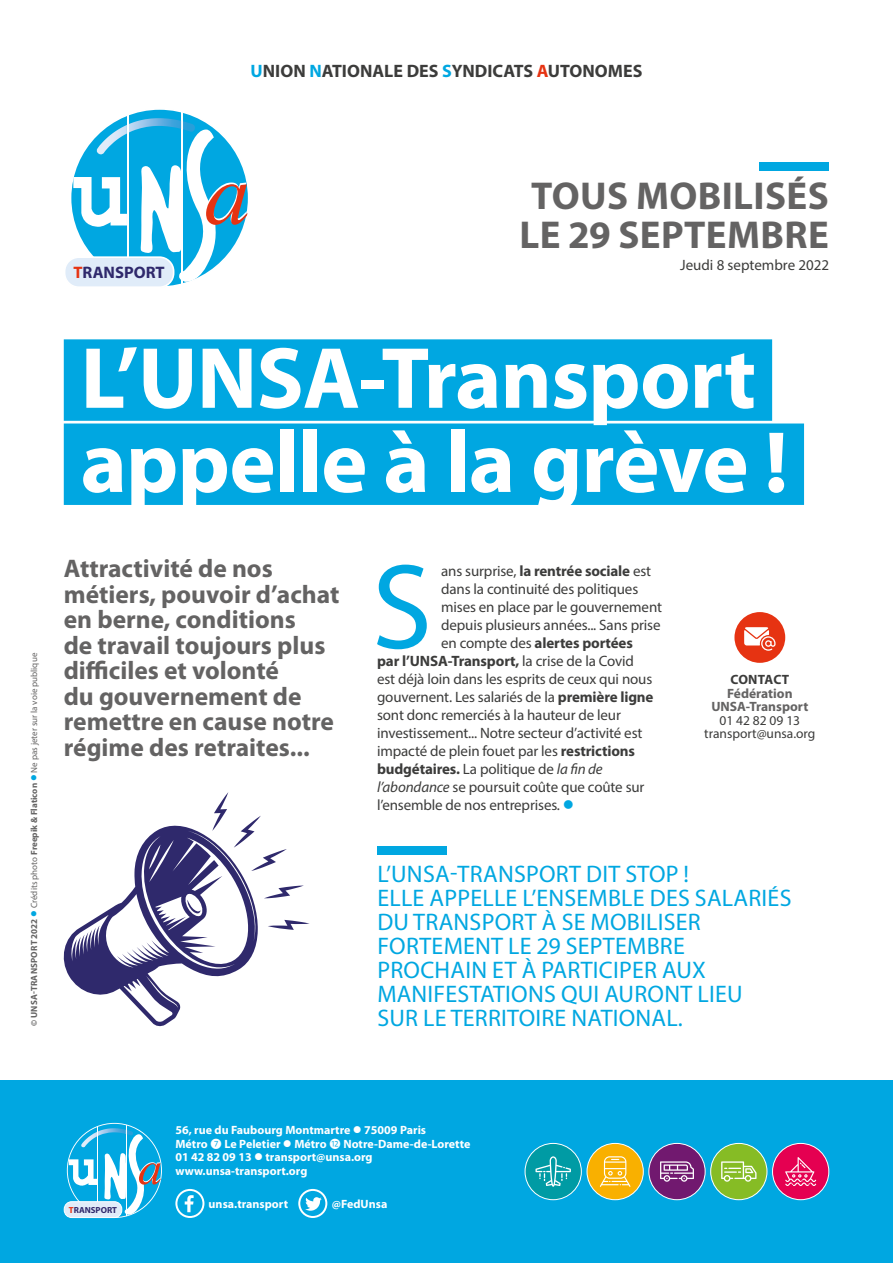
<style>
.page{position:relative;width:893px;height:1263px;background:#fff}
.page>*{position:absolute;margin:0;border:0;box-sizing:border-box;transform-origin:0 0}
.t1{font:121.8px "Myriad Pro";color:#00a7e1}
.t2{font:700 87.6px/84.2px "Myriad Pro";letter-spacing:-.01em;color:#fff}
.t3{font:700 39px/39px "Myriad Pro";letter-spacing:.01em;color:#646363;text-align:center}
.t4{font:700 25.5px/25.5px "Myriad Pro";color:#646363}
.t5{font:24px/24px "Myriad Pro";letter-spacing:.01em;color:#00a7e1}
.t6{font:700 18px "Myriad Pro";color:#3c3c3b}
.t7{font:700 16.65px "Myriad Pro";color:#2f296c}
.t8{font:15px "Myriad Pro";letter-spacing:-.01em;color:#3c3c3b}
.t9{font:700 15px "Myriad Pro";letter-spacing:-.01em;color:#3c3c3b}
.t10{font:13.5px/13.5px "Myriad Pro";color:#3c3c3b;text-align:center}
.t11{font:700 13.5px/13.5px "Myriad Pro";color:#646363;text-align:center}
.t12{font:700 13.5px "Myriad Pro";letter-spacing:.01em;color:#3c3c3b}
.t13{font:700 12px/13.5px "Myriad Pro";color:#fff}
.t14{font:9px "Myriad Pro";color:#646363}
.t15{font:700 8.85px "Myriad Pro";color:#2f296c}
.s1{color:#00a7e1}
.s2{color:#e63312}
.s3{font-weight:700}
.s4{font-weight:400}
.s5{font-style:italic}
.s6{font-family:"Calibri";font-weight:400;font-size:9px}
</style>
<div class="page">
<div style="left:0;top:1080px;width:893px;height:183px;background:#00a7e1"></div>
<svg style="left:175px;top:1189px;width:29px;height:29px"></svg>
<svg style="left:298px;top:1189px;width:29px;height:29px"></svg>
<div style="left:525px;top:1143px;width:56px;height:57px;background:#009ba4;border-radius:50%"></div>
<svg style="left:535px;top:1156px;width:36px;height:31px"></svg>
<div style="left:525px;top:1143px;width:57px;height:57px;border:1px solid #fff;border-radius:50%"></div>
<div style="left:587px;top:1143px;width:56px;height:57px;background:#f9b000;border-radius:50%"></div>
<svg style="left:600px;top:1156px;width:30px;height:31px"></svg>
<div style="left:587px;top:1143px;width:57px;height:57px;border:1px solid #fff;border-radius:50%"></div>
<div style="left:649px;top:1143px;width:56px;height:57px;background:#71196f;border-radius:50%"></div>
<svg style="left:660px;top:1161px;width:34px;height:21px"></svg>
<div style="left:648px;top:1143px;width:57px;height:57px;border:1px solid #fff;border-radius:50%"></div>
<div style="left:711px;top:1143px;width:56px;height:57px;background:#86bc25;border-radius:50%"></div>
<svg style="left:721px;top:1161px;width:35px;height:21px"></svg>
<div style="left:710px;top:1143px;width:57px;height:57px;border:1px solid #fff;border-radius:50%"></div>
<div style="left:772px;top:1143px;width:57px;height:57px;background:#e50051;border-radius:50%"></div>
<svg style="left:785px;top:1157px;width:31px;height:29px"></svg>
<div style="left:772px;top:1143px;width:57px;height:57px;border:1px solid #fff;border-radius:50%"></div>
<svg style="left:67px;top:1123px;width:95px;height:95px"></svg>
<hr style="left:97px;top:1126px;width:1px;height:88px;background:#fff">
<div style="left:64px;top:1202px;width:58px;height:15px;background:#e0ecf9;border-radius:7px"></div>
<div style="left:64px;top:1201px;width:58px;height:17px;border:1px solid #fff;border-radius:7px"></div>
<div style="left:64px;top:339px;width:708px;height:82px;background:#00a7e1"></div>
<div style="left:64px;top:423px;width:740px;height:82px;background:#00a7e1"></div>
<div style="left:759px;top:162px;width:70px;height:8px;background:#00a7e1"></div>
<div style="left:734px;top:612px;width:51px;height:51px;background:#e63312;border-radius:50%"></div>
<svg style="left:744px;top:627px;width:31px;height:24px"></svg>
<svg style="left:71px;top:109px;width:177px;height:177px"></svg>
<hr style="left:127px;top:115px;width:2px;height:166px;background:#fff">
<div style="left:65px;top:257px;width:109px;height:30px;background:#e0ecf9;border-radius:14px"></div>
<div style="left:64px;top:256px;width:110px;height:32px;border:2px solid #fff;border-radius:14px"></div>
<div style="left:377px;top:846px;width:70px;height:8px;background:#00a7e1"></div>
<svg style="left:63px;top:792px;width:247px;height:235px"></svg>
<p class="t6" style="left:251px;top:59px;width:393px"><span class="s1">U</span>NION <span class="s1">N</span>ATIONALE DES <span class="s1">S</span>YNDICATS <span class="s2">A</span>UTONOMES</p>
<p class="t7" style="left:73px;top:262px;width:93px"><span class="s2">T</span>RANSPORT</p>
<h3 class="t3" style="left:519px;top:175px;width:311px">TOUS MOBILISÉS<br>LE 29 SEPTEMBRE</h3>
<p class="t8" style="left:680px;top:256px;width:151px">Jeudi 8 septembre 2022</p>
<p class="t14" style="left:29px;top:1026px;width:375px;rotate:-90deg"><span class="s3">© UNSA-TRANSPORT 2022</span> <span class="s1">●</span> Crédits photo <span class="s3">Freepik &amp; Flaticon</span> <span class="s1">●</span> Ne pas jeter sur la voie publique</p>
<h2 class="t2" style="left:81px;top:333px;width:709px">L’UNSA-Transport appelle à la grève !</h2>
<h3 class="t4" style="left:64px;top:555px;width:277px">Attractivité de nos métiers, pouvoir d’achat en berne, conditions<br>de travail toujours plus difficiles et volonté<br>du gouvernement de remettre en cause notre régime des retraites...</h3>
<h1 class="t1" style="left:372px;top:532px;width:62px">S</h1>
<p class="t9" style="left:441px;top:561px;width:212px"><span class="s4">ans surprise,</span> la rentrée sociale <span class="s4">est</span></p>
<p class="t8" style="left:441px;top:580px;width:199px">dans la continuité des politiques</p>
<p class="t8" style="left:441px;top:598px;width:222px">mises en place par le gouvernement</p>
<p class="t8" style="left:441px;top:616px;width:221px">depuis plusieurs années... Sans prise</p>
<p class="t9" style="left:441px;top:633px;width:193px"><span class="s4">en compte des</span> alertes portées</p>
<p class="t9" style="left:377px;top:651px;width:259px">par l’UNSA-Transport, <span class="s4">la crise de la Covid</span></p>
<p class="t8" style="left:377px;top:670px;width:277px">est déjà loin dans les esprits de ceux qui nous</p>
<p class="t8" style="left:377px;top:688px;width:278px">gouvernent. Les salariés de la <span class="s3">première ligne</span></p>
<p class="t8" style="left:377px;top:706px;width:245px">sont donc remerciés à la hauteur de leur</p>
<p class="t8" style="left:377px;top:724px;width:267px">investissement... Notre secteur d’activité est</p>
<p class="t8" style="left:377px;top:742px;width:259px">impacté de plein fouet par les <span class="s3">restrictions</span></p>
<p class="t8" style="left:377px;top:760px;width:227px"><span class="s3">budgétaires.</span> La politique de <span class="s5">la fin de</span></p>
<p class="t8" style="left:377px;top:778px;width:269px"><span class="s5">l’abondance</span> se poursuit coûte que coûte sur</p>
<p class="t8" style="left:377px;top:796px;width:199px">l’ensemble de nos entreprises. <span class="s1">●</span></p>
<p class="t12" style="left:730px;top:671px;width:60px">CONTACT</p>
<p class="t11" style="left:711px;top:686px;width:98px">Fédération<br>UNSA-Transport</p>
<p class="t10" style="left:704px;top:713px;width:113px">01 42 82 09 13 transport@unsa.org</p>
<h3 class="t5" style="left:377px;top:862px;width:416px">L’UNSA-TRANSPORT DIT STOP !<br>ELLE APPELLE L’ENSEMBLE DES SALARIÉS<br>DU TRANSPORT À SE MOBILISER<br>FORTEMENT LE 29 SEPTEMBRE<br>PROCHAIN ET À PARTICIPER AUX<br>MANIFESTATIONS QUI AURONT LIEU<br>SUR LE TERRITOIRE NATIONAL.</h3>
<p class="t15" style="left:69px;top:1204px;width:50px"><span class="s2">T</span>RANSPORT</p>
<p class="t13" style="left:175px;top:1123px;width:296px">56, rue du Faubourg Montmartre ● 75009 Paris<br>Métro <span class="s6">❼</span> Le Peletier ● Métro <span class="s6">⓬</span> Notre-Dame-de-Lorette 01 42 82 09 13 ● transport@unsa.org www.unsa-transport.org</p>
<p class="t13" style="left:209px;top:1197px;width:81px">unsa.transport</p>
<p class="t13" style="left:332px;top:1197px;width:57px">@FedUnsa</p>
</div>
